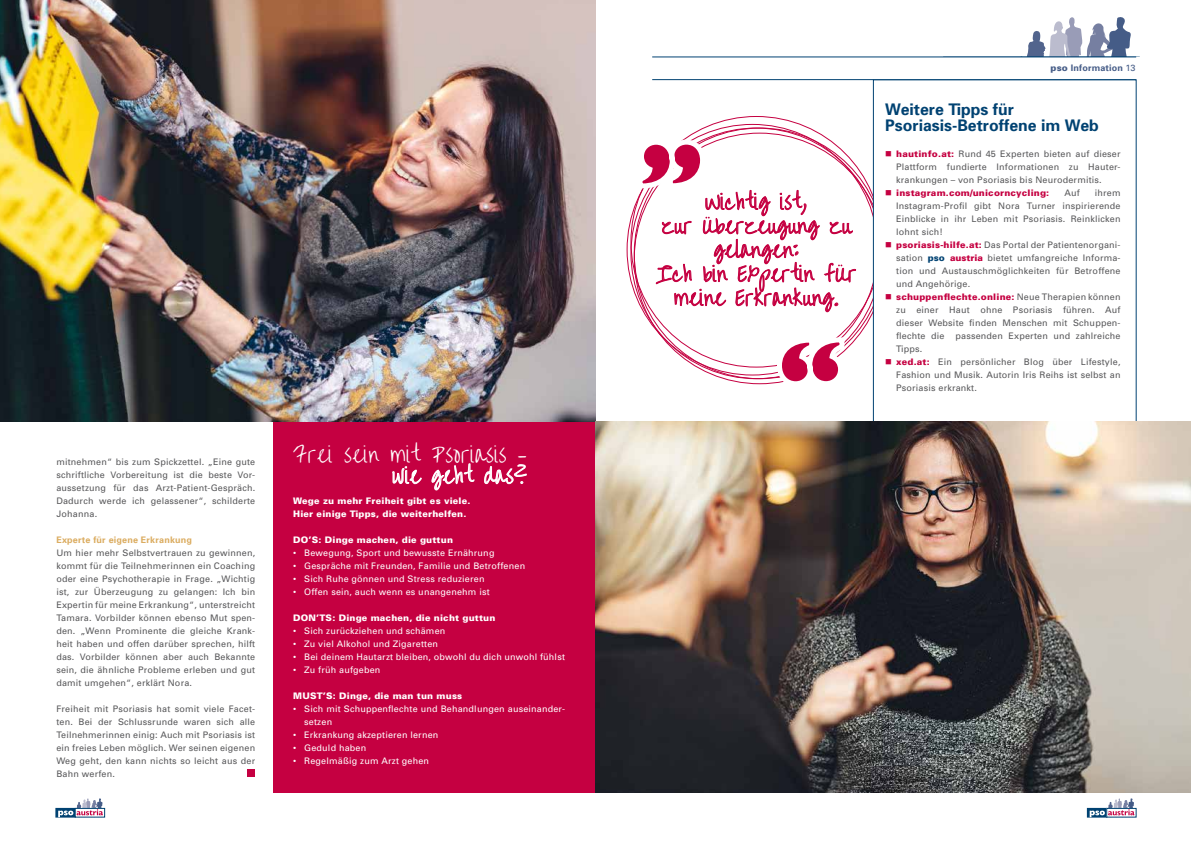
<style>
.page{position:relative;width:1191px;height:842px;background:#fff}
.page>*{position:absolute;margin:0;border:0;box-sizing:border-box;transform-origin:0 0}
.t1{font:25.5px "Liu Jian Mao Cao";letter-spacing:.02em;color:#fff}
.t2{font:24.8px "Liu Jian Mao Cao";letter-spacing:.02em;color:#fff}
.t3{font:24px/24px "Liu Jian Mao Cao";letter-spacing:.02em;color:#c50041;text-align:center}
.t4{font:700 16px/16px "Univers";color:#004272}
.t5{font:9px/13px "Univers";letter-spacing:.02em;color:#58585a;text-align:justify}
.t6{font:9px/13px "Univers";letter-spacing:.02em;color:#fff}
.t7{font:900 9px/13px "Univers";letter-spacing:.02em;color:#fff}
.t8{font:900 9px "Univers";letter-spacing:.02em;color:#c50041}
.t9{font:700 9px "Univers";letter-spacing:.02em;color:#dbac60}
.t10{font:700 9px "Univers";letter-spacing:.02em;color:#455c87}
.s1{font-weight:900}
.s2{font-weight:400}
.s3{color:#c50041}
.s4{font-weight:900;color:#c50041}
.s5{font-weight:900;color:#004272}
</style>
<div class="page">
<div style="left:56px;top:808px;width:19px;height:9px;border:1px solid #004272"></div>
<div style="left:75px;top:808px;width:30px;height:9px;border:1px solid #004272"></div>
<svg style="left:58px;top:798px;width:45px;height:19px"></svg>
<div style="left:1087px;top:808px;width:20px;height:9px;border:1px solid #004272"></div>
<svg style="left:1089px;top:798px;width:45px;height:19px"></svg>
<svg style="left:943px;top:17px;width:196px;height:41px"></svg>
<hr style="left:652px;top:57px;width:484px;height:1px;background:#004272">
<hr style="left:652px;top:79px;width:484px;height:1px;background:#004272">
<div style="left:873px;top:80px;width:263px;height:363px;background:#fff;border:1px solid #004272"></div>
<div style="left:273px;top:421px;width:322px;height:372px;background:#c50041"></div>
<img style="left:0;top:0;width:595px;height:421px">
<img style="left:595px;top:421px;width:596px;height:372px">
<svg style="left:392px;top:466px;width:30px;height:18px"></svg>
<svg style="left:431px;top:463px;width:44px;height:27px"></svg>
<svg style="left:484px;top:464px;width:43px;height:20px"></svg>
<svg style="left:774px;top:335px;width:74px;height:49px"></svg>
<svg style="left:633px;top:137px;width:223px;height:175px"></svg>
<div style="left:248px;top:770px;width:7px;height:7px;background:#c50041"></div>
<p class="t5" style="left:56px;top:455px;width:200px">mitnehmen“ bis zum Spickzettel. „Eine gute schriftliche Vorbereitung ist die beste Vor&shy;aussetzung für das Arzt-Patient-Gespräch.<br>Dadurch werde ich gelassener“, schilderte Johanna.</p>
<p class="t9" style="left:56px;top:534px;width:137px">Experte für eigene Erkrankung</p>
<p class="t5" style="left:56px;top:546px;width:200px">Um hier mehr Selbstvertrauen zu gewinnen, kommt für die Teilnehmerinnen ein Coaching oder eine Psychotherapie in Frage. „Wichtig ist, zur Überzeugung zu gelangen: Ich bin Expertin für meine Erkrankung“, unterstreicht Tamara. Vorbilder können ebenso Mut spen&shy;den. „Wenn Prominente die gleiche Krank&shy;heit haben und offen darüber sprechen, hilft das. Vorbilder können aber auch Bekannte sein, die ähnliche Probleme erleben und gut damit umgehen“, erklärt Nora.</p>
<p class="t5" style="left:56px;top:702px;width:200px">Freiheit mit Psoriasis hat somit viele Facet&shy;ten. Bei der Schlussrunde waren sich alle Teilnehmerinnen einig: Auch mit Psoriasis ist ein freies Leben möglich. Wer seinen eigenen Weg geht, den kann nichts so leicht aus der Bahn werfen.</p>
<h1 class="t1" style="left:293px;top:437px;width:235px">Frei sein mit Psoriasis –</h1>
<h2 class="t2" style="left:392px;top:459px;width:136px">wie geht das?</h2>
<p class="t7" style="left:293px;top:494px;width:179px">Wege zu mehr Freiheit gibt es viele.<br>Hier einige Tipps, die weiterhelfen.</p>
<p class="t7" style="left:293px;top:533px;width:161px">DO’S: Dinge machen, die guttun</p>
<p class="t6" style="left:293px;top:546px;width:203px">• Bewegung, Sport und bewusste Ernährung</p>
<p class="t6" style="left:293px;top:559px;width:233px">• Gespräche mit Freunden, Familie und Betroffenen</p>
<p class="t6" style="left:293px;top:572px;width:193px">• Sich Ruhe gönnen und Stress reduzieren</p>
<p class="t6" style="left:293px;top:585px;width:198px">• Offen sein, auch wenn es unangenehm ist</p>
<p class="t7" style="left:293px;top:611px;width:204px">DON’TS: Dinge machen, die nicht guttun</p>
<p class="t6" style="left:293px;top:624px;width:154px">• Sich zurückziehen und schämen</p>
<p class="t6" style="left:293px;top:637px;width:146px">• Zu viel Alkohol und Zigaretten</p>
<p class="t6" style="left:293px;top:650px;width:273px">• Bei deinem Hautarzt bleiben, obwohl du dich unwohl fühlst</p>
<p class="t6" style="left:293px;top:663px;width:89px">• Zu früh aufgeben</p>
<p class="t7" style="left:293px;top:689px;width:170px">MUST’S: Dinge, die man tun muss</p>
<p class="t6" style="left:304px;top:702px;width:262px;text-indent:-11px">• Sich mit Schuppenflechte und Behandlungen auseinander&shy;setzen</p>
<p class="t6" style="left:293px;top:728px;width:147px">• Erkrankung akzeptieren lernen</p>
<p class="t6" style="left:293px;top:741px;width:74px">• Geduld haben</p>
<p class="t6" style="left:293px;top:754px;width:137px">• Regelmäßig zum Arzt gehen</p>
<h3 class="t3" style="left:656px;top:188px;width:202px">Wichtig ist,<br>zur Uberzeugung zu gelangen:<br>Ich bin Expertin fUr meine Erkrankung.</h3>
<p class="t10" style="left:1050px;top:62px;width:86px"><span class="s1">pso</span> Information <span class="s2">13</span></p>
<h3 class="t4" style="left:885px;top:101px;width:215px">Weitere Tipps für<br>Psoriasis-Betroffene im Web</h3>
<p class="t5" style="left:896px;top:148px;width:226px;text-indent:-11px"><span class="s3">■</span> <span class="s4">hautinfo.at:</span> Rund 45 Experten bieten auf dieser Plattform fundierte Informationen zu Hauter&shy;krankungen – von Psoriasis bis Neurodermitis.</p>
<p class="t8" style="left:885px;top:187px;width:166px">■ instagram.com/unicorncycling:</p>
<p class="t5" style="left:1064px;top:187px;width:17px">Auf</p>
<p class="t5" style="left:896px;top:187px;width:226px;text-indent:199px">ihrem Instagram-Profil gibt Nora Turner inspirierende Einblicke in ihr Leben mit Psoriasis. Reinklicken lohnt sich!</p>
<p class="t5" style="left:896px;top:239px;width:226px;text-indent:-11px"><span class="s3">■</span> <span class="s4">psoriasis-hilfe.at:</span> Das Portal der Patientenorgani&shy;sation <span class="s5">pso</span> <span class="s4">austria</span> bietet umfangreiche Informa&shy;tion und Austauschmöglichkeiten für Betroffene und Angehörige.</p>
<p class="t5" style="left:896px;top:291px;width:226px;text-indent:-11px"><span class="s3">■</span> <span class="s4">schuppenflechte.online:</span> Neue Therapien können zu einer Haut ohne Psoriasis führen. Auf dieser Website finden Menschen mit Schuppen&shy;flechte die passenden Experten und zahlreiche Tipps.</p>
<p class="t5" style="left:896px;top:356px;width:226px;text-indent:-11px"><span class="s3">■</span> <span class="s4">xed.at:</span> Ein persönlicher Blog über Lifestyle, Fashion und Musik. Autorin Iris Reihs ist selbst an Psoriasis erkrankt.</p>
</div>
